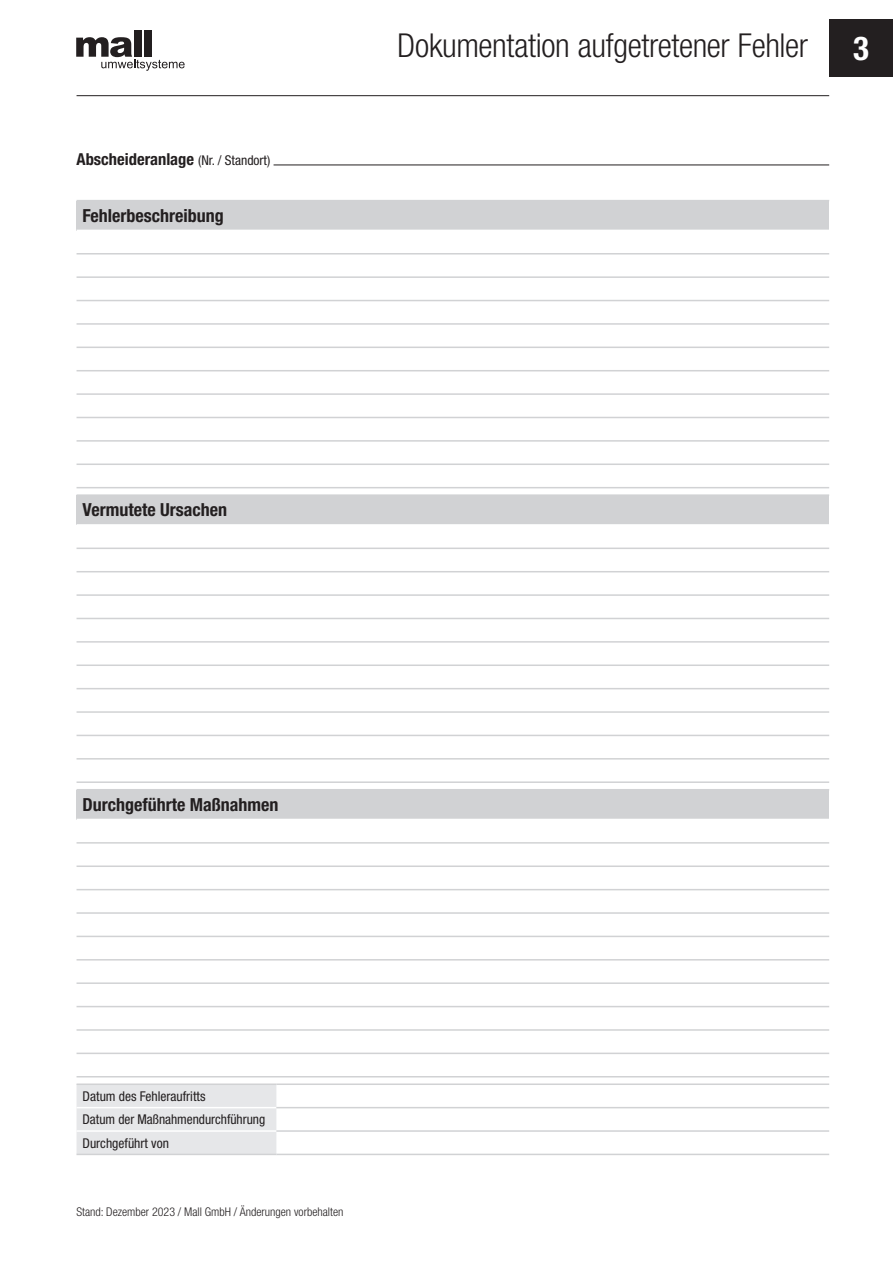
<style>
.page{position:relative;width:893px;height:1263px;background:#fff}
.page>*{position:absolute;margin:0;border:0;box-sizing:border-box;transform-origin:0 0}
.t1{font:300 condensed 33px "Helvetica Neue LT Pro";letter-spacing:-.01em;color:#231f20}
.t2{font:700 condensed 33px "Helvetica Neue LT Pro";color:#fff}
.t3{font:700 condensed 18px "Helvetica Neue LT Pro";color:#231f20}
.t4{font:700 condensed 16.5px "Helvetica Neue LT Pro";color:#231f20}
.t5{font:condensed 13.5px/23.4px "Helvetica Neue LT Pro";color:#231f20}
.t6{font:300 condensed 12px "Helvetica Neue LT Pro";color:#231f20}
.s1{font-weight:400;font-size:13.5px}
</style>
<div class="page">
<div style="left:829px;top:19px;width:64px;height:58px;background:#231f20"></div>
<div style="left:134px;top:30px;width:7px;height:27px;background:#231f20"></div>
<div style="left:144px;top:30px;width:7px;height:27px;background:#231f20"></div>
<svg style="left:76px;top:37px;width:109px;height:34px"></svg>
<hr style="left:77px;top:95px;width:752px;height:1px;background:#231f20">
<div style="left:77px;top:201px;width:752px;height:29px;background:#d1d2d4"></div>
<hr style="left:77px;top:200px;width:752px;height:1px;background:#d1d2d4">
<hr style="left:77px;top:253px;width:752px;height:1px;background:#d1d2d4">
<hr style="left:77px;top:276px;width:752px;height:2px;background:#d1d2d4">
<hr style="left:77px;top:300px;width:752px;height:1px;background:#d1d2d4">
<hr style="left:77px;top:323px;width:752px;height:2px;background:#d1d2d4">
<hr style="left:77px;top:347px;width:752px;height:1px;background:#d1d2d4">
<hr style="left:77px;top:370px;width:752px;height:1px;background:#d1d2d4">
<hr style="left:77px;top:393px;width:752px;height:2px;background:#d1d2d4">
<hr style="left:77px;top:417px;width:752px;height:1px;background:#d1d2d4">
<hr style="left:77px;top:440px;width:752px;height:2px;background:#d1d2d4">
<hr style="left:77px;top:463px;width:752px;height:2px;background:#d1d2d4">
<hr style="left:77px;top:487px;width:752px;height:1px;background:#d1d2d4">
<div style="left:77px;top:495px;width:752px;height:30px;background:#d1d2d4"></div>
<hr style="left:77px;top:494px;width:752px;height:2px;background:#d1d2d4">
<hr style="left:77px;top:548px;width:752px;height:1px;background:#d1d2d4">
<hr style="left:77px;top:571px;width:752px;height:1px;background:#d1d2d4">
<hr style="left:77px;top:594px;width:752px;height:2px;background:#d1d2d4">
<hr style="left:77px;top:618px;width:752px;height:1px;background:#d1d2d4">
<hr style="left:77px;top:641px;width:752px;height:2px;background:#d1d2d4">
<hr style="left:77px;top:664px;width:752px;height:2px;background:#d1d2d4">
<hr style="left:77px;top:688px;width:752px;height:1px;background:#d1d2d4">
<hr style="left:77px;top:711px;width:752px;height:2px;background:#d1d2d4">
<hr style="left:77px;top:735px;width:752px;height:1px;background:#d1d2d4">
<hr style="left:77px;top:758px;width:752px;height:1px;background:#d1d2d4">
<hr style="left:77px;top:781px;width:752px;height:2px;background:#d1d2d4">
<hr style="left:77px;top:524px;width:752px;height:2px;background:#fff">
<div style="left:77px;top:790px;width:752px;height:29px;background:#d1d2d4"></div>
<hr style="left:77px;top:789px;width:752px;height:1px;background:#d1d2d4">
<hr style="left:77px;top:842px;width:752px;height:2px;background:#d1d2d4">
<hr style="left:77px;top:865px;width:752px;height:2px;background:#d1d2d4">
<hr style="left:77px;top:889px;width:752px;height:1px;background:#d1d2d4">
<hr style="left:77px;top:912px;width:752px;height:2px;background:#d1d2d4">
<hr style="left:77px;top:936px;width:752px;height:1px;background:#d1d2d4">
<hr style="left:77px;top:959px;width:752px;height:1px;background:#d1d2d4">
<hr style="left:77px;top:982px;width:752px;height:2px;background:#d1d2d4">
<hr style="left:77px;top:1006px;width:752px;height:1px;background:#d1d2d4">
<hr style="left:77px;top:1029px;width:752px;height:2px;background:#d1d2d4">
<hr style="left:77px;top:1052px;width:752px;height:2px;background:#d1d2d4">
<hr style="left:77px;top:1076px;width:752px;height:1px;background:#d1d2d4">
<div style="left:77px;top:1085px;width:199px;height:69px;background:#e6e7e9"></div>
<hr style="left:77px;top:1083px;width:199px;height:2px;background:#d1d2d4">
<hr style="left:276px;top:1083px;width:553px;height:2px;background:#d1d2d4">
<hr style="left:77px;top:1107px;width:199px;height:1px;background:#fff">
<hr style="left:77px;top:1130px;width:199px;height:2px;background:#fff">
<hr style="left:276px;top:1107px;width:553px;height:1px;background:#d1d2d4">
<hr style="left:276px;top:1130px;width:553px;height:2px;background:#d1d2d4">
<hr style="left:77px;top:1154px;width:199px;height:1px;background:#d1d2d4">
<hr style="left:276px;top:1154px;width:553px;height:1px;background:#d1d2d4">
<hr style="left:274px;top:165px;width:555px;height:1px;background:#231f20">
<p class="t4" style="left:77px;top:149px;width:195px">Abscheideranlage <span class="s1">(Nr. / Standort)</span></p>
<h2 class="t3" style="left:83px;top:205px;width:143px">Fehlerbeschreibung</h2>
<h2 class="t3" style="left:83px;top:499px;width:146px">Vermutete Ursachen</h2>
<h1 class="t1" style="left:398px;top:26px;width:412px">Dokumentation aufgetretener Fehler</h1>
<h1 class="t2" style="left:853px;top:28px;width:17px">3</h1>
<h2 class="t3" style="left:83px;top:794px;width:197px">Durchgeführte Maßnahmen</h2>
<p class="t5" style="left:83px;top:1084px;width:184px">Datum des Fehleraufritts<br>Datum der Maßnahmendurchführung<br>Durchgeführt von</p>
<p class="t6" style="left:77px;top:1204px;width:268px">Stand: Dezember 2023 / Mall GmbH / Änderungen vorbehalten</p>
</div>
